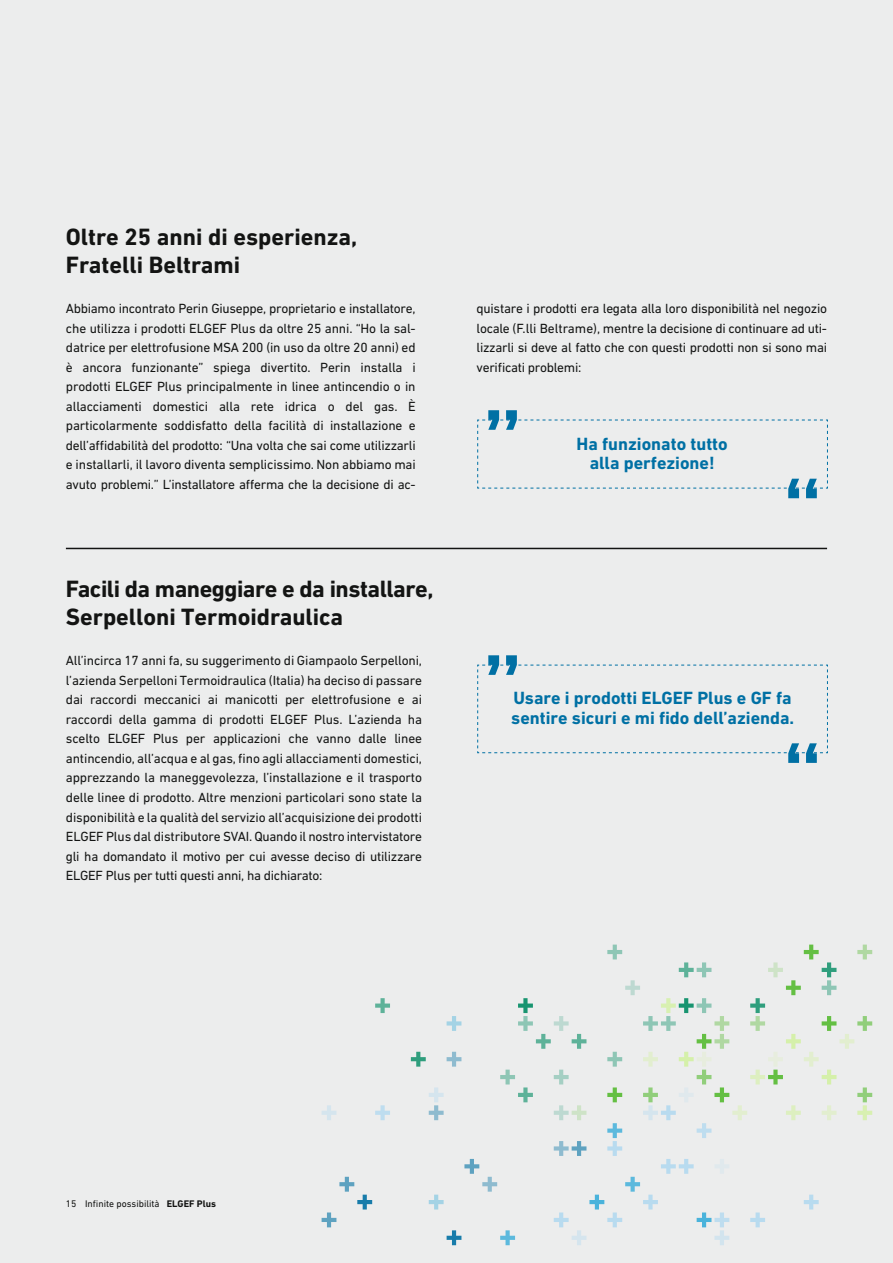
<style>
.page{position:relative;width:893px;height:1263px;background:#eceded}
.page>*{position:absolute;margin:0;border:0;box-sizing:border-box;transform-origin:0 0}
.t1{font:700 24px/28.5px "DIN Next W1 G";letter-spacing:-.02em;color:#131413}
.t2{font:700 24px/28.5px "DIN Next W1 G";color:#131413}
.t3{font:700 18px/19.5px "DIN Next W1 G";color:#0070a4}
.t4{font:13.5px/19.5px "DIN Next W1 G";letter-spacing:-.02em;color:#131413;text-align:justify}
.t5{font:9.75px "DIN Next W1 G";color:#131413}
.s1{font-weight:700}
</style>
<div class="page">
<svg style="left:375px;top:998px;width:15px;height:15px"></svg>
<svg style="left:322px;top:1105px;width:14px;height:15px"></svg>
<svg style="left:375px;top:1105px;width:15px;height:15px"></svg>
<svg style="left:322px;top:1177px;width:50px;height:50px"></svg>
<svg style="left:411px;top:944px;width:461px;height:301px"></svg>
<svg style="left:477px;top:655px;width:351px;height:108px"></svg>
<svg style="left:477px;top:410px;width:351px;height:88px"></svg>
<hr style="left:66px;top:548px;width:761px;height:1px;background:#131413">
<h1 class="t2" style="left:66px;top:222px;width:293px">Oltre 25 anni di esperienza,<br>Fratelli Beltrami</h1>
<p class="t4" style="left:66px;top:298px;width:351px">Abbiamo incontrato Perin Giuseppe, proprietario e installatore, che utilizza i prodotti ELGEF Plus da oltre 25 anni. “Ho la sal&shy;datrice per elettrofusione MSA 200 (in uso da oltre 20 anni) ed è ancora funzionante” spiega divertito. Perin installa i prodotti ELGEF Plus principalmente in linee antincendio o in allacciamenti domestici alla rete idrica o del gas. È particolarmente soddisfatto della facilità di installazione e dell’affidabilità del prodotto: “Una volta che sai come utilizzarli e installarli, il lavoro diventa semplicissimo. Non abbiamo mai avuto problemi.” L’installatore afferma che la decisione di ac-</p>
<h1 class="t1" style="left:66px;top:574px;width:369px">Facili da maneggiare e da installare,<br>Serpelloni Termoidraulica</h1>
<p class="t4" style="left:66px;top:651px;width:358px">All’incirca 17 anni fa, su suggerimento di Giampaolo Serpelloni, l’azienda Serpelloni Termoidraulica (Italia) ha deciso di passare dai raccordi meccanici ai manicotti per elettrofusione e ai raccordi della gamma di prodotti ELGEF Plus. L’azienda ha scelto ELGEF Plus per applicazioni che vanno dalle linee antincendio, all’acqua e al gas, fino agli allacciamenti domestici, apprezzando la maneggevolezza, l’installazione e il trasporto delle linee di prodotto. Altre menzioni particolari sono state la disponibilità e la qualità del servizio all’acquisizione dei prodotti ELGEF Plus dal distributore SVAI. Quando il nostro intervistatore gli ha domandato il motivo per cui avesse deciso di utilizzare ELGEF Plus per tutti questi anni, ha dichiarato:</p>
<p class="t4" style="left:477px;top:298px;width:352px">quistare i prodotti era legata alla loro disponibilità nel negozio locale (F.lli Beltrame), mentre la decisione di continuare ad uti&shy;lizzarli si deve al fatto che con questi prodotti non si sono mai verificati problemi:</p>
<h2 class="t3" style="left:577px;top:434px;width:153px;text-align:center">Ha funzionato tutto alla perfezione!</h2>
<h2 class="t3" style="left:511px;top:688px;width:284px">Usare i prodotti ELGEF Plus e GF fa sentire sicuri e mi fido dell’azienda.</h2>
<p class="t5" style="left:66px;top:1197px;width:152px">15 Infinite possibilità <span class="s1">ELGEF Plus</span></p>
</div>
